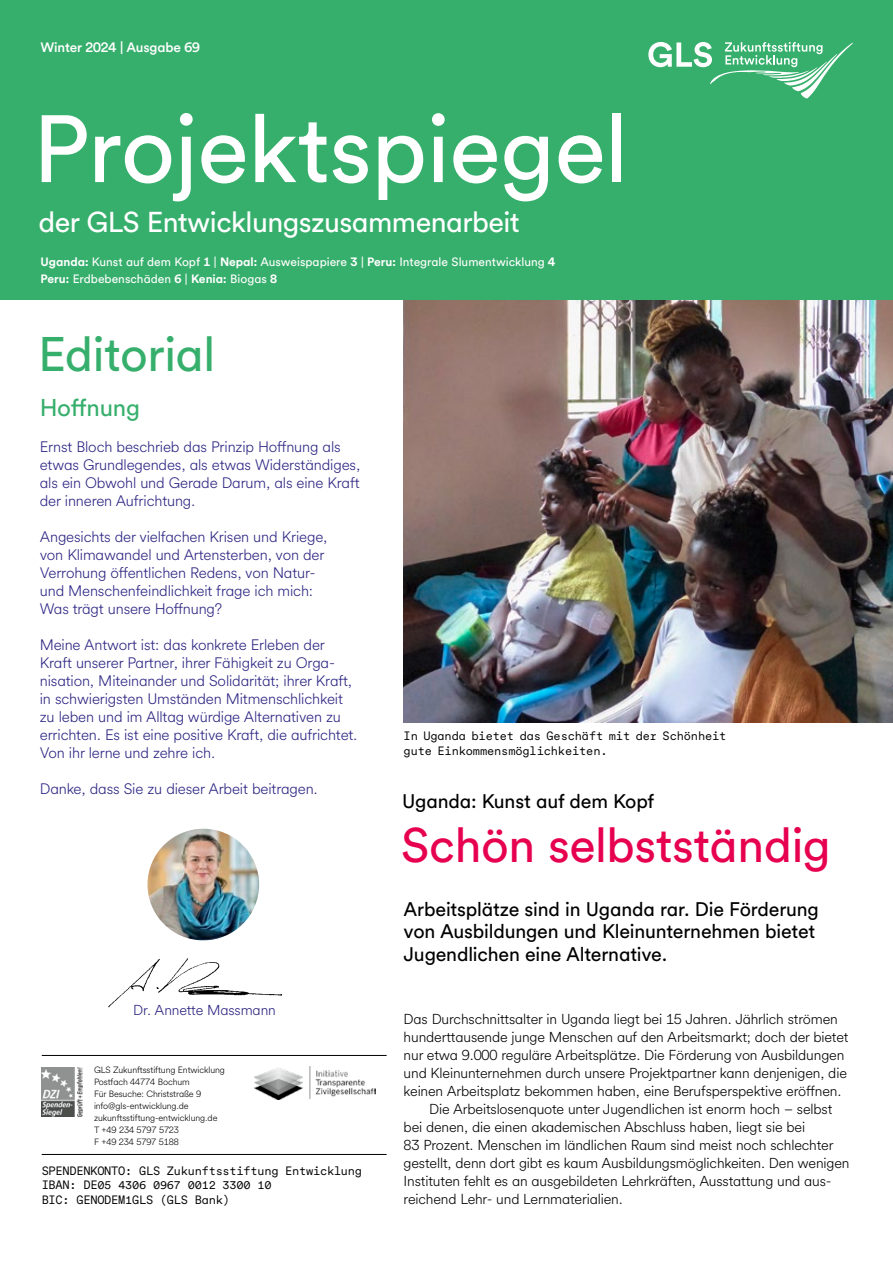
<style>
.page{position:relative;width:893px;height:1263px;background:#fff}
.page>*{position:absolute;margin:0;border:0;box-sizing:border-box;transform-origin:0 0}
.t1{font:94.35px "GLS Circular";letter-spacing:-.005em;color:#fff}
.t2{font:48px "GLS Circular";letter-spacing:-.01em;color:#e6004f}
.t3{font:48px "GLS Circular";letter-spacing:-.01em;color:#37af6c}
.t4{font:28.5px "GLS Circular";letter-spacing:-.02em;color:#fff}
.t5{font:24px "GLS Circular";letter-spacing:-.01em;color:#37af6c}
.t6{font:19.5px/22.5px "GLS Circular";letter-spacing:-.01em;color:#000}
.t7{font:300 15px/18px "GLS Circular";letter-spacing:-.01em;color:#2b2482}
.t8{font:300 14.25px "GLS Circular";letter-spacing:-.01em;color:#000}
.t9{font:300 14.25px "GLS Circular";letter-spacing:-.01em;color:#2b2482}
.t10{font:500 13.5px "GLS Circular";letter-spacing:-.01em;color:#fff}
.t11{font:12px/14.2px "GLS Circular Mono";letter-spacing:-.02em;color:#000}
.t12{font:12px/16.5px "GLS Circular";color:#fff}
.t13{font:300 9px/12px "GLS Circular";letter-spacing:-.01em;color:#000}
.s1{font-weight:700}
</style>
<div class="page">
<img style="left:108px;top:958px;width:174px;height:50px">
<img style="left:404px;top:299px;width:489px;height:423px">
<div style="left:0;top:0;width:893px;height:299px;background:#37af6c"></div>
<svg style="left:648px;top:42px;width:205px;height:57px"></svg>
<img style="left:147px;top:829px;width:112px;height:111px;border-radius:56px">
<hr style="left:42px;top:1055px;width:345px;height:1px;background:#000">
<hr style="left:42px;top:1154px;width:345px;height:1px;background:#000">
<img style="left:42px;top:1067px;width:41px;height:50px">
<img style="left:254px;top:1067px;width:121px;height:33px">
<p class="t10" style="left:40px;top:38px;width:161px">Winter 2024 | Ausgabe 69</p>
<h1 class="t1" style="left:33px;top:86px;width:597px">Projektspiegel</h1>
<h3 class="t4" style="left:38px;top:203px;width:483px">der GLS Entwicklungszusammenarbeit</h3>
<p class="t12" style="left:40px;top:253px;width:516px"><span class="s1">Uganda:</span> Kunst auf dem Kopf <span class="s1">1</span> | <span class="s1">Nepal:</span> Ausweispapiere <span class="s1">3</span> | <span class="s1">Peru:</span> Integrale Slumentwicklung <span class="s1">4<br>Peru:</span> Erdbebenschäden <span class="s1">6</span> | <span class="s1">Kenia:</span> Biogas <span class="s1">8</span></p>
<h2 class="t3" style="left:38px;top:322px;width:179px">Editorial</h2>
<h3 class="t5" style="left:40px;top:392px;width:102px">Hoffnung</h3>
<p class="t7" style="left:40px;top:437px;width:322px">Ernst Bloch beschrieb das Prinzip Hoffnung als etwas Grundlegendes, als etwas Widerständiges, als ein Obwohl und Gerade Darum, als eine Kraft der inneren Aufrichtung.</p>
<p class="t7" style="left:40px;top:527px;width:289px">Angesichts der vielfachen Krisen und Kriege, von Klimawandel und Artensterben, von der Verrohung öffentlichen Redens, von Natur&shy;und Menschenfeindlichkeit frage ich mich:<br>Was trägt unsere Hoffnung?</p>
<p class="t7" style="left:40px;top:635px;width:319px">Meine Antwort ist: das konkrete Erleben der Kraft unserer Partner, ihrer Fähigkeit zu Orga&shy;nisation, Miteinander und Solidarität; ihrer Kraft, in schwierigsten Umständen Mitmenschlichkeit zu leben und im Alltag würdige Alternativen zu errichten. Es ist eine positive Kraft, die aufrichtet.<br>Von ihr lerne und zehre ich.</p>
<p class="t7" style="left:40px;top:779px;width:280px">Danke, dass Sie zu dieser Arbeit beitragen.</p>
<p class="t9" style="left:133px;top:1000px;width:144px">Dr. Annette Massmann</p>
<p class="t13" style="left:94px;top:1064px;width:132px">GLS Zukunftsstiftung Entwicklung<br>Postfach 44774 Bochum<br>Für Besuche: Christstraße 9 info@gls-entwicklung.de zukunftsstiftung-entwicklung.de<br>T +49 234 5797 5723<br>F +49 234 5797 5188</p>
<p class="t11" style="left:42px;top:1163px;width:322px">SPENDENKONTO: GLS Zukunftsstiftung Entwicklung<br>IBAN: DE05 4306 0967 0012 3300 10<br>BIC: GENODEM1GLS (GLS Bank)</p>
<p class="t11" style="left:404px;top:728px;width:324px;line-height:15px">In Uganda bietet das Geschäft mit der Schönheit gute Einkommensmöglichkeiten.</p>
<h3 class="t6" style="left:402px;top:789px;width:254px">Uganda: Kunst auf dem Kopf</h3>
<h2 class="t2" style="left:401px;top:813px;width:431px">Schön selbstständig</h2>
<h3 class="t6" style="left:404px;top:897px;width:417px">Arbeitsplätze sind in Uganda rar. Die Förderung von Ausbildungen und Kleinunternehmen bietet<br>Jugendlichen eine Alternative.</h3>
<p class="t8" style="left:404px;top:1009px;width:436px">Das Durchschnittsalter in Uganda liegt bei 15 Jahren. Jährlich strömen</p>
<p class="t8" style="left:404px;top:1027px;width:446px">hunderttausende junge Menschen auf den Arbeitsmarkt; doch der bietet</p>
<p class="t8" style="left:404px;top:1045px;width:442px">nur etwa 9.000 reguläre Arbeitsplätze. Die Förderung von Ausbildungen</p>
<p class="t8" style="left:404px;top:1063px;width:445px">und Kleinunternehmen durch unsere Projektpartner kann denjenigen, die</p>
<p class="t8" style="left:404px;top:1081px;width:439px">keinen Arbeitsplatz bekommen haben, eine Berufsperspektive eröffnen.</p>
<p class="t8" style="left:429px;top:1099px;width:405px">Die Arbeitslosenquote unter Jugendlichen ist enorm hoch – selbst</p>
<p class="t8" style="left:404px;top:1117px;width:403px">bei denen, die einen akademischen Abschluss haben, liegt sie bei</p>
<p class="t8" style="left:404px;top:1135px;width:431px">83 Prozent. Menschen im ländlichen Raum sind meist noch schlechter</p>
<p class="t8" style="left:404px;top:1153px;width:447px">gestellt, denn dort gibt es kaum Ausbildungsmöglichkeiten. Den wenigen</p>
<p class="t8" style="left:404px;top:1171px;width:429px">Instituten fehlt es an ausgebildeten Lehrkräften, Ausstattung und aus-</p>
<p class="t8" style="left:404px;top:1189px;width:221px">reichend Lehr- und Lernmaterialien.</p>
</div>
